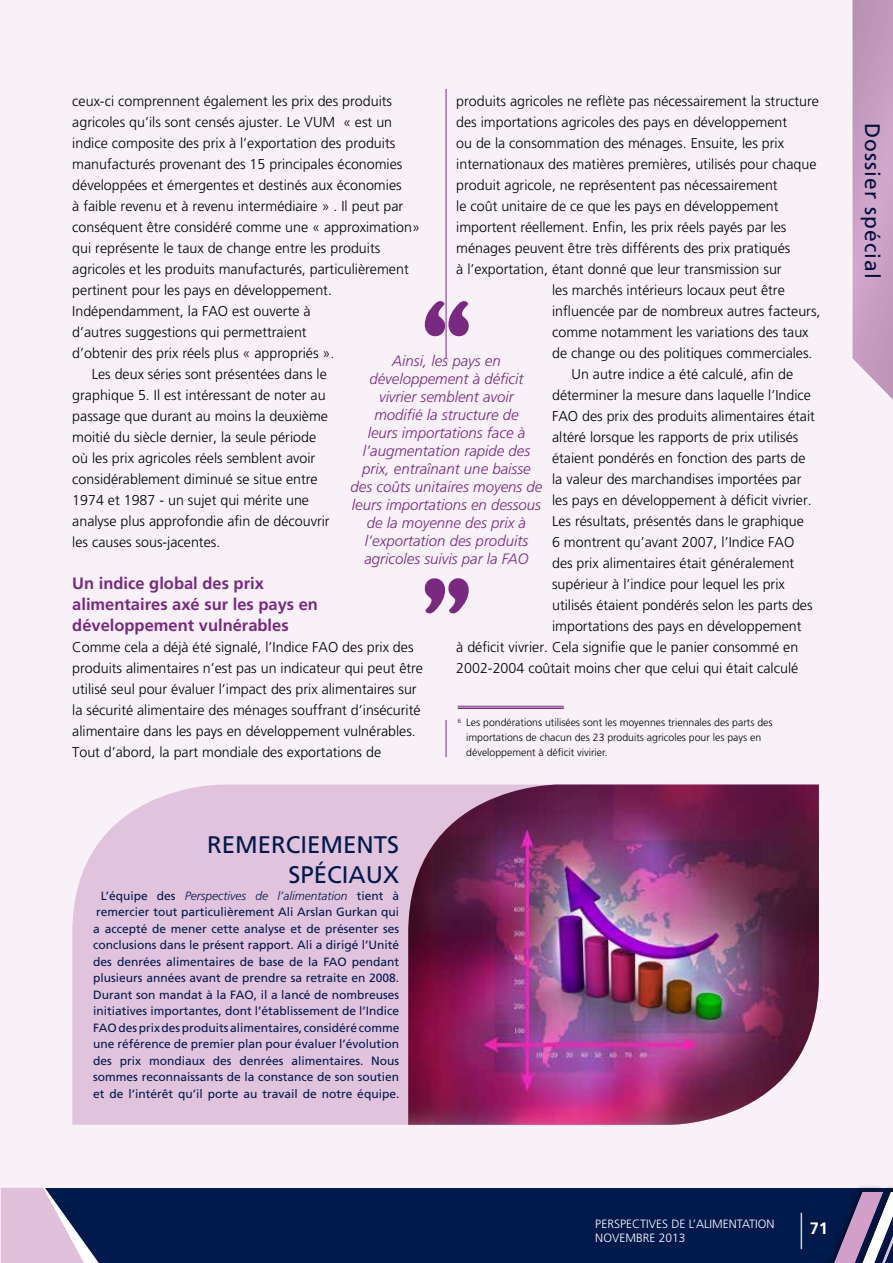
<style>
.page{position:relative;width:893px;height:1263px;background:#fff}
.page>*{position:absolute;margin:0;border:0;box-sizing:border-box;transform-origin:0 0}
.t1{font:24px/30px "Frutiger LT Std";color:#001a4b;text-align:right}
.t2{font:21px "Frutiger LT Std";letter-spacing:.05em;color:#001a4b}
.t3{font:700 16.5px/21px "Frutiger LT Std";color:#7a2981}
.t4{font:700 16.5px "Frutiger LT Std";color:#fff}
.t5{font:italic 300 15px/18px "Frutiger LT Std";color:#7a2981;text-align:center}
.t6{font:300 14.25px/21px "Frutiger LT Std";color:#000}
.t7{font:12px/16.5px "Frutiger LT Std";color:#001a4b;text-align:justify}
.t8{font:300 12px/14.4px "Frutiger LT Std";color:#fff}
.t9{font:300 10.5px/15px "Frutiger LT Std";color:#000}
.s1{font-weight:300;font-style:italic}
</style>
<div class="page">
<hr style="left:0;top:0;width:1px;height:1263px;background:#f8f2f8">
<div style="left:1px;top:0;width:892px;height:1263px;background:#f8f2f8"></div>
<div style="left:848px;top:0;width:45px;height:422px;background:#000;opacity:.5"></div>
<div style="left:1px;top:1188px;width:892px;height:75px;background:#001a4b"></div>
<svg style="left:0;top:1188px;width:99px;height:75px"></svg>
<div style="left:818px;top:1184px;width:67px;height:79px;background:#000;opacity:.3"></div>
<div style="left:847px;top:1184px;width:46px;height:79px;background:#000;opacity:.3"></div>
<div style="left:866px;top:1184px;width:27px;height:79px;background:#000;opacity:.3"></div>
<svg style="left:825px;top:1192px;width:68px;height:71px"></svg>
<hr style="left:801px;top:1213px;width:1px;height:36px;background:#fff">
<hr style="left:446px;top:89px;width:1px;height:269px;background:#7a2981">
<hr style="left:446px;top:720px;width:1px;height:37px;background:#7a2981">
<svg style="left:425px;top:301px;width:44px;height:35px"></svg>
<svg style="left:425px;top:578px;width:44px;height:35px"></svg>
<svg style="left:72px;top:784px;width:336px;height:341px;background:#e2c6df"></svg>
<img style="left:408px;top:784px;width:411px;height:341px">
<hr style="left:458px;top:706px;width:106px;height:1px;background:#7a2981">
<hr style="left:458px;top:707px;width:106px;height:2px;background:#7a2981">
<p class="t6" style="left:456px;top:91px;width:364px">produits agricoles ne reflète pas nécessairement la structure</p>
<p class="t6" style="left:456px;top:112px;width:332px">des importations agricoles des pays en développement</p>
<p class="t6" style="left:456px;top:133px;width:329px">ou de la consommation des ménages. Ensuite, les prix</p>
<p class="t6" style="left:456px;top:154px;width:362px">internationaux des matières premières, utilisés pour chaque</p>
<p class="t6" style="left:456px;top:175px;width:323px">produit agricole, ne représentent pas nécessairement</p>
<p class="t6" style="left:456px;top:196px;width:324px">le coût unitaire de ce que les pays en développement</p>
<p class="t6" style="left:456px;top:217px;width:332px">importent réellement. Enfin, les prix réels payés par les</p>
<p class="t6" style="left:456px;top:238px;width:336px">ménages peuvent être très différents des prix pratiqués</p>
<p class="t6" style="left:456px;top:259px;width:327px">à l’exportation, étant donné que leur transmission sur</p>
<p class="t6" style="left:552px;top:280px;width:234px">les marchés intérieurs locaux peut être</p>
<p class="t6" style="left:552px;top:301px;width:270px">influencée par de nombreux autres facteurs,</p>
<p class="t6" style="left:552px;top:322px;width:258px">comme notamment les variations des taux</p>
<p class="t6" style="left:552px;top:343px;width:262px">de change ou des politiques commerciales.</p>
<p class="t6" style="left:571px;top:364px;width:223px">Un autre indice a été calculé, afin de</p>
<p class="t6" style="left:552px;top:385px;width:260px">déterminer la mesure dans laquelle l’Indice</p>
<p class="t6" style="left:552px;top:406px;width:264px">FAO des prix des produits alimentaires était</p>
<p class="t6" style="left:552px;top:427px;width:248px">altéré lorsque les rapports de prix utilisés</p>
<p class="t6" style="left:552px;top:448px;width:255px">étaient pondérés en fonction des parts de</p>
<p class="t6" style="left:552px;top:469px;width:251px">la valeur des marchandises importées par</p>
<p class="t6" style="left:552px;top:490px;width:261px">les pays en développement à déficit vivrier.</p>
<p class="t6" style="left:552px;top:511px;width:253px">Les résultats, présentés dans le graphique</p>
<p class="t6" style="left:552px;top:532px;width:244px">6 montrent qu’avant 2007, l’Indice FAO</p>
<p class="t6" style="left:552px;top:553px;width:244px">des prix alimentaires était généralement</p>
<p class="t6" style="left:552px;top:574px;width:234px">supérieur à l’indice pour lequel les prix</p>
<p class="t6" style="left:552px;top:595px;width:262px">utilisés étaient pondérés selon les parts des</p>
<p class="t6" style="left:552px;top:616px;width:251px">importations des pays en développement</p>
<p class="t6" style="left:456px;top:637px;width:344px">à déficit vivrier. Cela signifie que le panier consommé en</p>
<p class="t6" style="left:456px;top:658px;width:344px">2002-2004 coûtait moins cher que celui qui était calculé</p>
<p class="t6" style="left:72px;top:91px;width:321px">ceux-ci comprennent également les prix des produits</p>
<p class="t6" style="left:72px;top:112px;width:321px">agricoles qu’ils sont censés ajuster. Le VUM « est un</p>
<p class="t6" style="left:72px;top:133px;width:325px">indice composite des prix à l’exportation des produits</p>
<p class="t6" style="left:72px;top:154px;width:332px">manufacturés provenant des 15 principales économies</p>
<p class="t6" style="left:72px;top:175px;width:331px">développées et émergentes et destinés aux économies</p>
<p class="t6" style="left:72px;top:196px;width:332px">à faible revenu et à revenu intermédiaire » . Il peut par</p>
<p class="t6" style="left:72px;top:217px;width:349px">conséquent être considéré comme une « approximation»</p>
<p class="t6" style="left:72px;top:238px;width:310px">qui représente le taux de change entre les produits</p>
<p class="t6" style="left:72px;top:259px;width:338px">agricoles et les produits manufacturés, particulièrement</p>
<p class="t6" style="left:72px;top:280px;width:261px">pertinent pour les pays en développement.</p>
<p class="t6" style="left:72px;top:301px;width:240px">Indépendamment, la FAO est ouverte à</p>
<p class="t6" style="left:72px;top:322px;width:236px">d’autres suggestions qui permettraient</p>
<p class="t6" style="left:72px;top:343px;width:264px">d’obtenir des prix réels plus « appropriés ».</p>
<p class="t6" style="left:92px;top:364px;width:237px">Les deux séries sont présentées dans le</p>
<p class="t6" style="left:72px;top:385px;width:255px">graphique 5. Il est intéressant de noter au</p>
<p class="t6" style="left:72px;top:406px;width:257px">passage que durant au moins la deuxième</p>
<p class="t6" style="left:72px;top:427px;width:245px">moitié du siècle dernier, la seule période</p>
<p class="t6" style="left:72px;top:448px;width:245px">où les prix agricoles réels semblent avoir</p>
<p class="t6" style="left:72px;top:469px;width:247px">considérablement diminué se situe entre</p>
<p class="t6" style="left:72px;top:490px;width:238px">1974 et 1987 - un sujet qui mérite une</p>
<p class="t6" style="left:72px;top:511px;width:259px">analyse plus approfondie afin de découvrir</p>
<p class="t6" style="left:72px;top:532px;width:150px">les causes sous-jacentes.</p>
<p class="t3" style="left:72px;top:573px;width:247px">Un indice global des prix alimentaires axé sur les pays en développement vulnérables</p>
<p class="t6" style="left:72px;top:637px;width:352px">Comme cela a déjà été signalé, l’Indice FAO des prix des produits alimentaires n’est pas un indicateur qui peut être utilisé seul pour évaluer l’impact des prix alimentaires sur la sécurité alimentaire des ménages souffrant d’insécurité alimentaire dans les pays en développement vulnérables.<br>Tout d’abord, la part mondiale des exportations de</p>
<p class="t5" style="left:351px;top:352px;width:193px">Ainsi, les pays en développement à déficit vivrier semblent avoir<br>modifié la structure de<br>leurs importations face à l’augmentation rapide des prix, entraînant une baisse des coûts unitaires moyens de leurs importations en dessous de la moyenne des prix à l’exportation des produits agricoles suivis par la FAO</p>
<p class="t9" style="left:466px;top:715px;width:308px;text-indent:-9px"><sup>6</sup> Les pondérations utilisées sont les moyennes triennales des parts des importations de chacun des 23 produits agricoles pour les pays en développement à déficit vivirier.</p>
<h1 class="t1" style="left:207px;top:830px;width:194px">REMERCIEMENTS<br>SPÉCIAUX</h1>
<p class="t7" style="left:93px;top:887px;width:308px;text-indent:8px">L’équipe des <span class="s1">Perspectives de l’alimentation</span> tient à remercier tout particulièrement Ali Arslan Gurkan qui a accepté de mener cette analyse et de présenter ses conclusions dans le présent rapport. Ali a dirigé l’Unité des denrées alimentaires de base de la FAO pendant plusieurs années avant de prendre sa retraite en 2008.<br>Durant son mandat à la FAO, il a lancé de nombreuses initiatives importantes, dont l’établissement de l’Indice FAO des prix des produits alimentaires, considéré comme une référence de premier plan pour évaluer l’évolution des prix mondiaux des denrées alimentaires. Nous sommes reconnaissants de la constance de son soutien et de l’intérêt qu’il porte au travail de notre équipe.</p>
<h2 class="t2" style="left:885px;top:123px;width:157px;rotate:90deg">Dossier spécial</h2>
<p class="t8" style="left:595px;top:1217px;width:181px">PERSPECTIVES DE L’ALIMENTATION<br>NOVEMBRE 2013</p>
<p class="t4" style="left:810px;top:1219px;width:20px">71</p>
</div>
